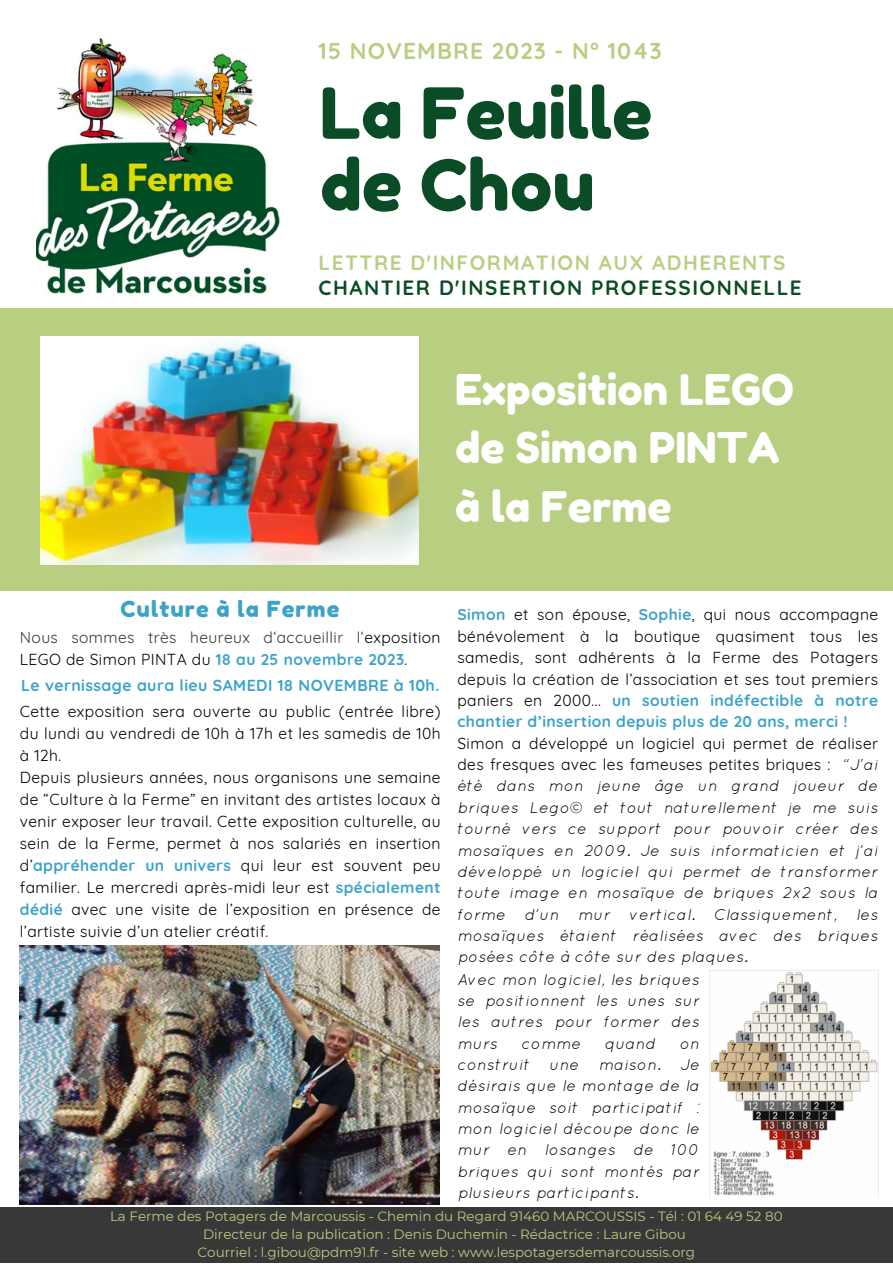
<style>
.page{position:relative;width:893px;height:1264px;background:#fff}
.page>*{position:absolute;margin:0;border:0;box-sizing:border-box;transform-origin:0 0}
.t1{font:70.2px "Fredoka One";color:#094c26}
.t2{font:42.3px "Fredoka One";color:#fff}
.t3{font:700 22.8px "Quicksand";letter-spacing:.05em;color:#b8ce81}
.t4{font:22.05px "Fredoka One";letter-spacing:.05em;color:#3ca3c8}
.t5{font:700 20.55px "Quicksand";letter-spacing:.075em;color:#094c26}
.t6{font:700 20.55px "Quicksand";letter-spacing:.075em;color:#b8ce81}
.t7{font:700 15.9px "Quicksand";letter-spacing:.025em;color:#3ca3c8}
.t8{font:15.6px/21.9px "Quicksand";letter-spacing:.025em;color:#000;text-align:justify}
.t9{font:italic 15.6px/21.3px "Quicksand";letter-spacing:.025em;color:#000;text-align:justify}
.t10{font:15.6px/21.9px "Quicksand";letter-spacing:.025em;color:#383838}
.t11{font:13.5px "Montserrat";color:#b8ce81}
.s1{color:#000}
.s2{font-weight:700;color:#3ca3c8}
.s3{font-style:normal}
</style>
<div class="page">
<div style="left:0;top:1207px;width:892px;height:55px;background:#383838"></div>
<div style="left:0;top:309px;width:892px;height:282px;background:#b8ce81"></div>
<img style="left:36px;top:37px;width:244px;height:257px">
<img style="left:41px;top:336px;width:377px;height:228px">
<img style="left:19px;top:945px;width:421px;height:259px">
<img style="left:709px;top:970px;width:169px;height:227px">
<p class="t3" style="left:318px;top:36px;width:344px">15 NOVEMBRE 2023 - N° 1043</p>
<p class="t1" style="left:320px;top:70px;width:334px">La Feuille</p>
<p class="t1" style="left:320px;top:142px;width:276px">de Chou</p>
<p class="t6" style="left:318px;top:249px;width:468px">LETTRE D'INFORMATION AUX ADHERENTS</p>
<p class="t5" style="left:318px;top:274px;width:484px">CHANTIER D'INSERTION PROFESSIONNELLE</p>
<p class="t2" style="left:455px;top:363px;width:340px">Exposition LEGO</p>
<p class="t2" style="left:455px;top:422px;width:326px">de Simon PINTA</p>
<p class="t2" style="left:455px;top:480px;width:218px">à la Ferme</p>
<p class="t4" style="left:120px;top:595px;width:220px">Culture à la Ferme</p>
<p class="t10" style="left:20px;top:626px;width:422px">Nous sommes très heureux d‘accueillir l‘<span class="s1">exposition<br>LEGO de Simon PINTA du</span> <span class="s2">18 au 25 novembre 2023</span><span class="s1">.</span></p>
<p class="t7" style="left:21px;top:675px;width:419px">Le vernissage aura lieu SAMEDI 18 NOVEMBRE à 10h.</p>
<p class="t8" style="left:20px;top:700px;width:422px">Cette exposition sera ouverte au public (entrée libre) du lundi au vendredi de 10h à 17h et les samedis de 10h à 12h.</p>
<p class="t8" style="left:20px;top:766px;width:422px">Depuis plusieurs années, nous organisons une semaine de “Culture à la Ferme” en invitant des artistes locaux à venir exposer leur travail. Cette exposition culturelle, au sein de la Ferme, permet à nos salariés en insertion d’<span class="s2">appréhender un univers</span> qui leur est souvent peu familier. Le mercredi après-midi leur est <span class="s2">spécialement dédié</span> avec une visite de l’exposition en présence de l’artiste suivie d’un atelier créatif.</p>
<p class="t8" style="left:457px;top:604px;width:422px;line-height:21.3px"><span class="s2">Simon</span> et son épouse, <span class="s2">Sophie</span>, qui nous accompagne bénévolement à la boutique quasiment tous les samedis, sont adhérents à la Ferme des Potagers depuis la création de l’association et ses tout premiers paniers en 2000... <span class="s2">un soutien indéfectible à notre chantier d’insertion depuis plus de 20 ans, merci !</span></p>
<p class="t9" style="left:457px;top:732px;width:422px"><span class="s3">Simon a développé un logiciel qui permet de réaliser des fresques avec les fameuses petites briques :</span> “J’ai été dans mon jeune âge un grand joueur de briques Lego© et tout naturellement je me suis tourné vers ce support pour pouvoir créer des mosaïques en 2009. Je suis informaticien et j’ai développé un logiciel qui permet de transformer toute image en mosaïque de briques 2x2 sous la forme d’un mur vertical. Classiquement, les mosaïques étaient réalisées avec des briques posées côte à côte sur des plaques.</p>
<p class="t9" style="left:457px;top:968px;width:243px">Avec mon logiciel, les briques se positionnent les unes sur les autres pour former des murs</p>
<p class="t9" style="left:521px;top:1032px;width:61px">comme</p>
<p class="t9" style="left:605px;top:1032px;width:52px">quand</p>
<p class="t9" style="left:679px;top:1032px;width:21px">on</p>
<p class="t9" style="left:457px;top:1053px;width:74px">construit</p>
<p class="t9" style="left:549px;top:1053px;width:31px">une</p>
<p class="t9" style="left:598px;top:1053px;width:63px">maison.</p>
<p class="t9" style="left:457px;top:1053px;width:243px;text-indent:223px">Je désirais que le montage de la mosaïque soit participatif : mon logiciel découpe donc le mur en losanges de 100 briques qui sont montés par plusieurs participants.</p>
<p class="t11" style="left:110px;top:1207px;width:674px">La Ferme des Potagers de Marcoussis - Chemin du Regard 91460 MARCOUSSIS - Tél : 01 64 49 52 80</p>
<p class="t11" style="left:203px;top:1225px;width:484px">Directeur de la publication : Denis Duchemin - Rédactrice : Laure Gibou</p>
<p class="t11" style="left:197px;top:1243px;width:499px">Courriel : l.gibou@pdm91.fr - site web : www.lespotagersdemarcoussis.org</p>
</div>
